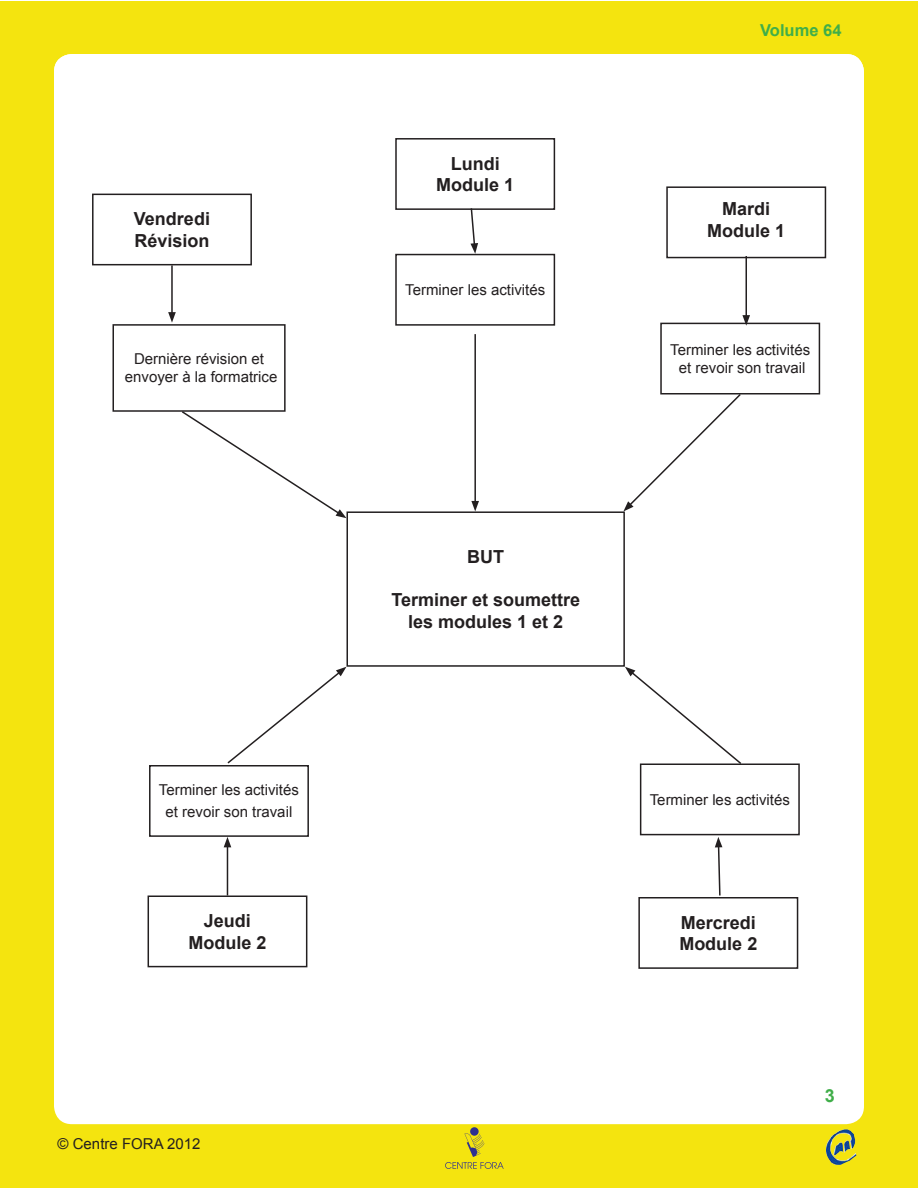
<style>
.page{position:relative;width:918px;height:1188px;background:#fff}
.page>*{position:absolute;margin:0;border:0;box-sizing:border-box;transform-origin:0 0}
.t1{font:700 18px "Arial";color:#231f20}
.t2{font:700 18px "Arial";color:#40ae49}
.t3{font:700 16.5px "Arial";color:#40ae49}
.t4{font:15px "Arial";color:#231f20}
</style>
<div class="page">
<div style="left:0;top:1px;width:918px;height:1187px;background:#f4e40f"></div>
<img style="left:826px;top:1129px;width:30px;height:36px">
<div style="left:470px;top:1127px;width:9px;height:9px;background:#2e3092;border-radius:50%"></div>
<svg style="left:445px;top:1133px;width:59px;height:36px"></svg>
<div style="left:54px;top:54px;width:810px;height:1070px;background:#fff;border-radius:18px"></div>
<div style="left:346px;top:511px;width:279px;height:156px;border:2px solid #231f20"></div>
<div style="left:395px;top:138px;width:160px;height:72px;border:2px solid #231f20"></div>
<div style="left:395px;top:254px;width:160px;height:72px;border:2px solid #231f20"></div>
<div style="left:666px;top:186px;width:160px;height:72px;border:2px solid #231f20"></div>
<div style="left:660px;top:323px;width:160px;height:71px;border:2px solid #231f20"></div>
<div style="left:92px;top:194px;width:160px;height:71px;border:2px solid #231f20"></div>
<div style="left:112px;top:324px;width:174px;height:88px;border:2px solid #231f20"></div>
<div style="left:149px;top:765px;width:160px;height:72px;border:2px solid #231f20"></div>
<div style="left:640px;top:764px;width:160px;height:71px;border:2px solid #231f20"></div>
<div style="left:148px;top:896px;width:159px;height:71px;border:2px solid #231f20"></div>
<div style="left:638px;top:897px;width:160px;height:72px;border:2px solid #231f20"></div>
<hr style="left:474px;top:334px;width:2px;height:169px;background:#231f20">
<svg style="left:471px;top:501px;width:8px;height:10px"></svg>
<svg style="left:623px;top:392px;width:119px;height:119px"></svg>
<svg style="left:625px;top:667px;width:118px;height:99px"></svg>
<svg style="left:227px;top:667px;width:119px;height:97px"></svg>
<svg style="left:180px;top:410px;width:166px;height:108px"></svg>
<hr style="left:171px;top:265px;width:2px;height:49px;background:#231f20">
<svg style="left:168px;top:312px;width:8px;height:11px"></svg>
<hr style="left:746px;top:256px;width:1px;height:61px;background:#231f20">
<svg style="left:742px;top:315px;width:8px;height:11px"></svg>
<hr style="left:227px;top:845px;width:1px;height:51px;background:#231f20">
<svg style="left:224px;top:837px;width:7px;height:10px"></svg>
<svg style="left:470px;top:207px;width:8px;height:47px"></svg>
<svg style="left:715px;top:837px;width:7px;height:59px"></svg>
<p class="t1" style="left:134px;top:207px;width:78px">Vendredi</p>
<p class="t1" style="left:134px;top:229px;width:77px">Révision</p>
<p class="t4" style="left:134px;top:349px;width:132px">Dernière révision et</p>
<p class="t4" style="left:125px;top:367px;width:154px">envoyer à la formatrice</p>
<p class="t4" style="left:159px;top:780px;width:142px">Terminer les activités</p>
<p class="t4" style="left:166px;top:802px;width:128px">et revoir son travail</p>
<p class="t1" style="left:204px;top:909px;width:49px">Jeudi</p>
<p class="t1" style="left:188px;top:930px;width:80px">Module 2</p>
<p class="t4" style="left:58px;top:1133px;width:144px">© Centre FORA 2012</p>
<p class="t1" style="left:451px;top:151px;width:50px">Lundi</p>
<p class="t1" style="left:436px;top:173px;width:80px">Module 1</p>
<p class="t4" style="left:405px;top:280px;width:142px">Terminer les activités</p>
<p class="t3" style="left:760px;top:19px;width:83px">Volume 64</p>
<p class="t1" style="left:722px;top:197px;width:50px">Mardi</p>
<p class="t1" style="left:707px;top:218px;width:80px">Module 1</p>
<p class="t4" style="left:670px;top:340px;width:142px">Terminer les activités</p>
<p class="t4" style="left:679px;top:358px;width:128px">et revoir son travail</p>
<p class="t1" style="left:467px;top:545px;width:38px">BUT</p>
<p class="t1" style="left:391px;top:588px;width:190px">Terminer et soumettre</p>
<p class="t1" style="left:408px;top:610px;width:157px">les modules 1 et 2</p>
<p class="t4" style="left:650px;top:790px;width:142px">Terminer les activités</p>
<p class="t1" style="left:681px;top:910px;width:77px">Mercredi</p>
<p class="t1" style="left:679px;top:932px;width:80px">Module 2</p>
<p class="t2" style="left:825px;top:1084px;width:12px">3</p>
<p class="t2" style="left:833px;top:1087px;width:12px">3</p>
</div>
